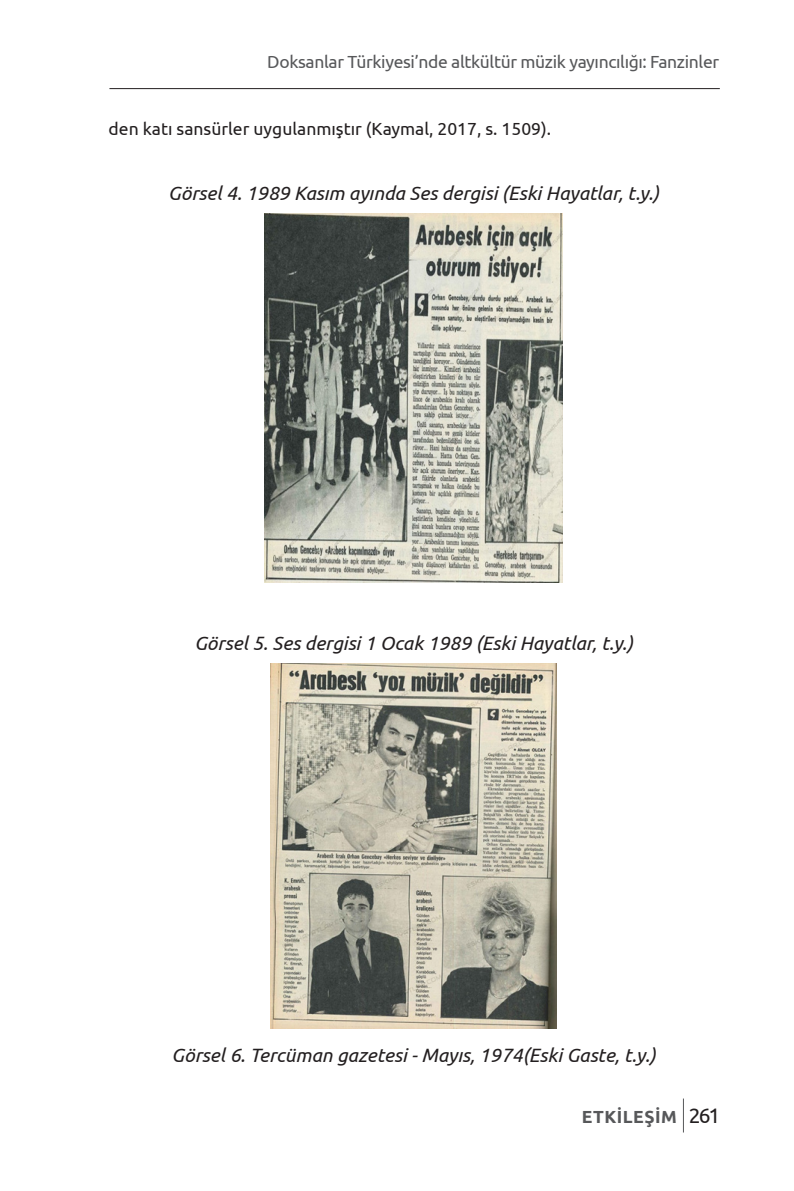
<style>
.page{position:relative;width:794px;height:1191px;background:#fff}
.page>*{position:absolute;margin:0;border:0;box-sizing:border-box;transform-origin:0 0}
.şekil{font:italic 19.25px "Ubuntu";color:#231f20}
.t1{font:17.5px "Ubuntu";letter-spacing:-.02em;color:#57585a}
.ana_metin{font:17.5px "Ubuntu";color:#231f20}
.t2{font:700 17.5px "Ubuntu";letter-spacing:.03em;color:#57585a}
.s1{font-weight:400;font-size:21px;color:#231f20}
</style>
<div class="page">
<hr style="left:109px;top:88px;width:611px;height:1px;background:#231f20">
<hr style="left:683px;top:1098px;width:1px;height:34px;background:#57585a">
<img style="left:265px;top:214px;width:298px;height:368px">
<img style="left:271px;top:664px;width:286px;height:364px">
<p class="t1" style="left:267px;top:52px;width:453px">Doksanlar Türkiyesi’nde altkültür müzik yayıncılığı: Fanzinler</p>
<p class="ana_metin" style="left:109px;top:118px;width:444px">den katı sansürler uygulanmıştır (Kaymal, 2017, s. 1509).</p>
<p class="şekil" style="left:168px;top:182px;width:493px">Görsel 4. 1989 Kasım ayında Ses dergisi (Eski Hayatlar, t.y.)</p>
<p class="şekil" style="left:194px;top:631px;width:440px">Görsel 5. Ses dergisi 1 Ocak 1989 (Eski Hayatlar, t.y.)</p>
<p class="şekil" style="left:172px;top:1043px;width:486px">Görsel 6. Tercüman gazetesi - Mayıs, 1974(Eski Gaste, t.y.)</p>
<p class="t2" style="left:582px;top:1106px;width:140px">ETKİLEŞİM <span class="s1">261</span></p>
</div>
